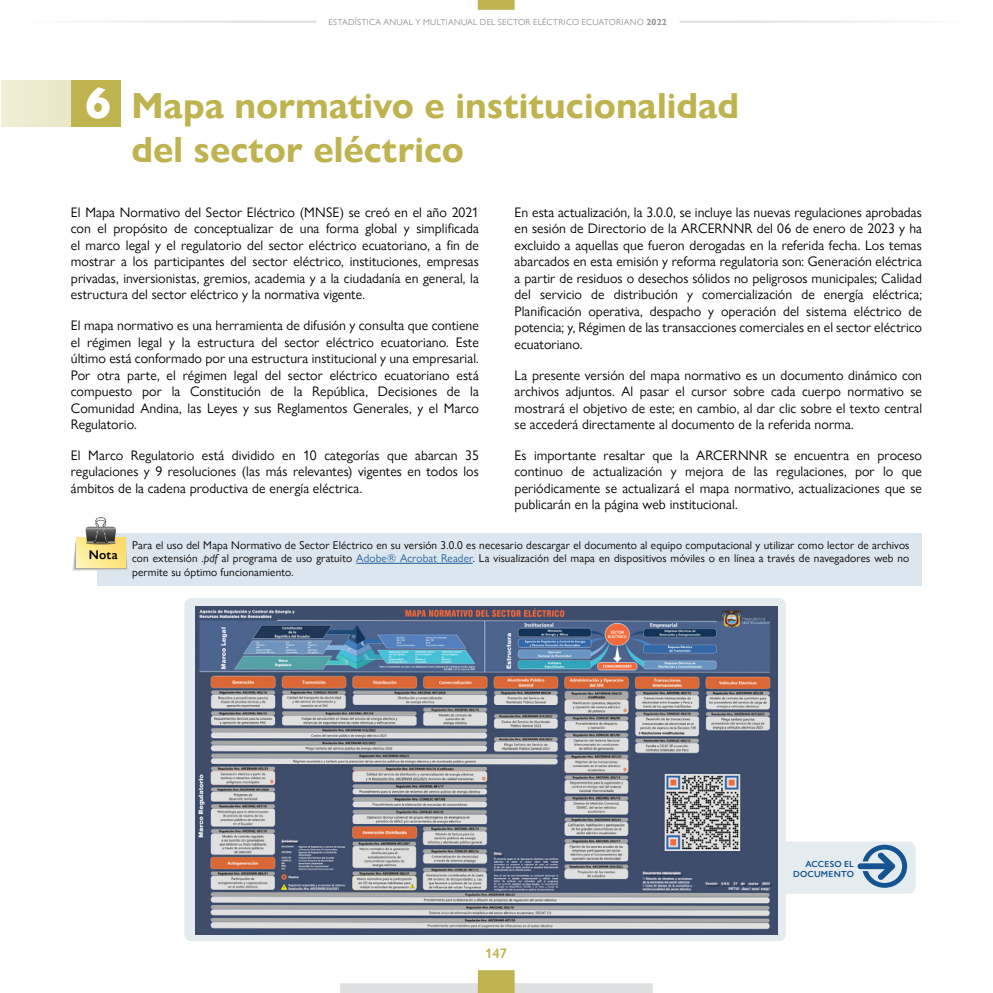
<style>
.page{position:relative;width:993px;height:993px;background:#fff}
.page>*{position:absolute;margin:0;border:0;box-sizing:border-box;transform-origin:0 0}
.t1{font:700 36.25px/43.5px "Gill Sans Nova";color:#bfb350}
.t2{font:13.75px/16.5px "Gill Sans Nova";letter-spacing:.005em;color:#000;text-align:justify}
.t3{font:600 13.75px "Gill Sans Nova";color:#bfb350}
.t4{font:600 12.5px "Gill Sans Nova";color:#000}
.t5{font:11.25px/13.5px "Gill Sans Nova";letter-spacing:.01em;color:#000;text-align:justify}
.t6{font:8.75px "Gill Sans Nova";letter-spacing:.025em;color:#939598}
.t7{font:600 8.75px/10.5px "Gill Sans Nova";letter-spacing:.025em;color:#145591;text-align:right}
.s1{font-weight:700}
.s2{font-weight:800;font-size:43.75px;color:#fff}
.s3{font-style:italic}
.s4{color:#215e9e}
</style>
<div class="page">
<div style="left:340px;top:982px;width:312px;height:10px;background:#dedfe0"></div>
<div style="left:477px;top:969px;width:37px;height:23px;background:#bfb350"></div>
<div style="left:477px;top:0;width:37px;height:10px;background:#bfb350"></div>
<hr style="left:4px;top:21px;width:312px;height:2px;background:#dedfe0">
<hr style="left:679px;top:21px;width:313px;height:2px;background:#dedfe0">
<div style="left:765px;top:841px;width:150px;height:52px;background:#e5ecef;border-radius:7px"></div>
<div style="left:184px;top:597px;width:601px;height:343px;background:#e5ecef;border-radius:7px"></div>
<div style="left:1px;top:80px;width:119px;height:47px;background:#edead0"></div>
<div style="left:71px;top:80px;width:49px;height:47px;background:#bfb350"></div>
<img style="left:195px;top:606px;width:582px;height:328px">
<div style="left:97px;top:533px;width:824px;height:53px;background:#dce6ee"></div>
<hr style="left:356px;top:563px;width:116px;height:1px;background:#215e9e">
<svg style="left:72px;top:517px;width:56px;height:54px"></svg>
<svg style="left:862px;top:844px;width:44px;height:43px"></svg>
<div style="left:857px;top:863px;width:37px;height:5px;background:#145591;border-radius:3px"></div>
<p class="t6" style="left:328px;top:17px;width:339px">ESTADÍSTICA ANUAL Y MULTIANUAL DEL SECTOR ELÉCTRICO ECUATORIANO <span class="s1">2022</span></p>
<h1 class="t1" style="left:131px;top:84px;width:609px;text-indent:-46px"><span class="s2">6</span> Mapa normativo e institucionalidad del sector eléctrico</h1>
<p class="t2" style="left:71px;top:204px;width:409px">El Mapa Normativo del Sector Eléctrico (MNSE) se creó en el año 2021 con el propósito de conceptualizar de una forma global y simplificada el marco legal y el regulatorio del sector eléctrico ecuatoriano, a fin de mostrar a los participantes del sector eléctrico, instituciones, empresas privadas, inversionistas, gremios, academia y a la ciudadanía en general, la estructura del sector eléctrico y la normativa vigente.</p>
<p class="t2" style="left:71px;top:317px;width:409px">El mapa normativo es una herramienta de difusión y consulta que contiene el régimen legal y la estructura del sector eléctrico ecuatoriano. Este último está conformado por una estructura institucional y una empresarial.<br>Por otra parte, el régimen legal del sector eléctrico ecuatoriano está compuesto por la Constitución de la República, Decisiones de la Comunidad Andina, las Leyes y sus Reglamentos Generales, y el Marco Regulatorio.</p>
<p class="t2" style="left:71px;top:446px;width:409px">El Marco Regulatorio está dividido en 10 categorías que abarcan 35 regulaciones y 9 resoluciones (las más relevantes) vigentes en todos los ámbitos de la cadena productiva de energía eléctrica.</p>
<p class="t2" style="left:514px;top:204px;width:409px">En esta actualización, la 3.0.0, se incluye las nuevas regulaciones aprobadas en sesión de Directorio de la ARCERNNR del 06 de enero de 2023 y ha excluido a aquellas que fueron derogadas en la referida fecha. Los temas abarcados en esta emisión y reforma regulatoria son: Generación eléctrica a partir de residuos o desechos sólidos no peligrosos municipales; Calidad del servicio de distribución y comercialización de energía eléctrica; Planificación operativa, despacho y operación del sistema eléctrico de potencia; y, Régimen de las transacciones comerciales en el sector eléctrico ecuatoriano.</p>
<p class="t2" style="left:514px;top:366px;width:409px">La presente versión del mapa normativo es un documento dinámico con archivos adjuntos. Al pasar el cursor sobre cada cuerpo normativo se mostrará el objetivo de este; en cambio, al dar clic sobre el texto central se accederá directamente al documento de la referida norma.</p>
<p class="t2" style="left:514px;top:446px;width:409px">Es importante resaltar que la ARCERNNR se encuentra en proceso continuo de actualización y mejora de las regulaciones, por lo que periódicamente se actualizará el mapa normativo, actualizaciones que se publicarán en la página web institucional.</p>
<p class="t4" style="left:89px;top:547px;width:30px">Nota</p>
<p class="t5" style="left:132px;top:538px;width:778px">Para el uso del Mapa Normativo de Sector Eléctrico en su versión 3.0.0 es necesario descargar el documento al equipo computacional y utilizar como lector de archivos con extensión <span class="s3">.pdf</span> al programa de uso gratuito <span class="s4">Adobe® Acrobat Reader</span>. La visualización del mapa en dispositivos móviles o en línea a través de navegadores web no permite su óptimo funcionamiento.</p>
<p class="t3" style="left:485px;top:944px;width:23px">147</p>
<p class="t7" style="left:792px;top:858px;width:62px">ACCESO EL<br>DOCUMENTO</p>
</div>
